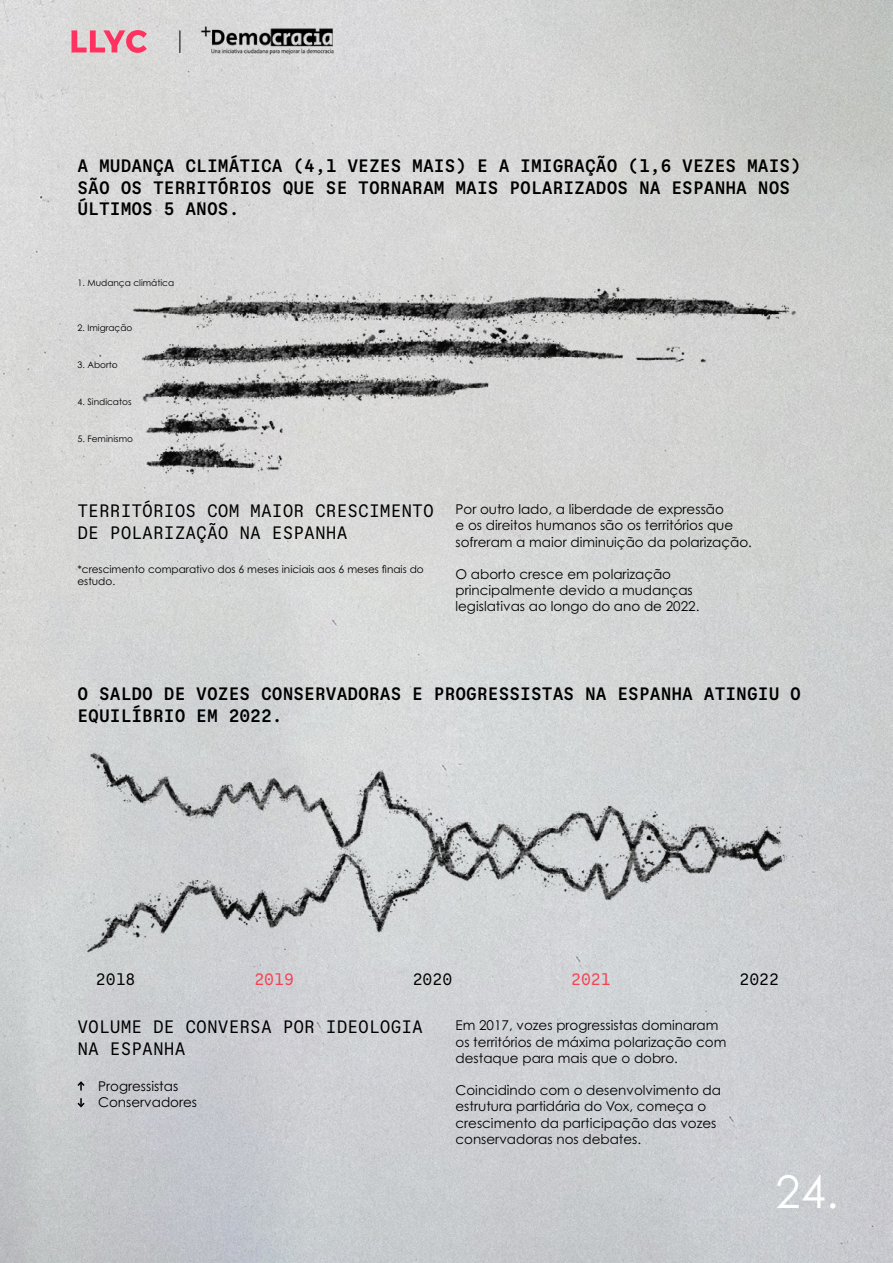
<style>
.page{position:relative;width:893px;height:1263px;background:#fff}
.page>*{position:absolute;margin:0;border:0;box-sizing:border-box;transform-origin:0 0}
.t1{font:45px "Century Gothic Pro";color:#fff}
.t2{font:500 18px/21.6px "Auger Mono";color:#000}
.t3{font:18px/21.6px "Auger Mono";color:#000}
.t4{font:16.5px "Auger Mono";color:#000}
.t5{font:16.5px "Auger Mono";color:#f74054}
.t6{font:13.5px/16.2px "Century Gothic Pro";color:#000}
.t7{font:10.5px/12.6px "Century Gothic Pro";color:#000}
.t8{font:9px "Century Gothic Pro";color:#000}
</style>
<div class="page">
<img style="left:0;top:0;width:893px;height:1263px">
<img style="left:126px;top:271px;width:689px;height:222px">
<img style="left:76px;top:735px;width:719px;height:228px">
<svg style="left:76px;top:1080px;width:10px;height:10px"></svg>
<svg style="left:76px;top:1098px;width:10px;height:10px"></svg>
<svg style="left:180px;top:30px;width:1px;height:23px"></svg>
<svg style="left:72px;top:30px;width:75px;height:23px;background:#e98da1"></svg>
<img style="left:195px;top:21px;width:147px;height:38px">
<h2 class="t2" style="left:77px;top:155px;width:725px">A MUDANÇA CLIMÁTICA (4,1 VEZES MAIS) E A IMIGRAÇÃO (1,6 VEZES MAIS)<br>SÃO OS TERRITÓRIOS QUE SE TORNARAM MAIS POLARIZADOS NA ESPANHA NOS<br>ÚLTIMOS 5 ANOS.</h2>
<p class="t8" style="left:77px;top:278px;width:98px">1. Mudança climática</p>
<p class="t8" style="left:77px;top:322px;width:57px">2. Imigração</p>
<p class="t8" style="left:77px;top:359px;width:42px">3. Aborto</p>
<p class="t8" style="left:77px;top:396px;width:56px">4. Sindicatos</p>
<p class="t8" style="left:77px;top:434px;width:57px">5. Feminismo</p>
<h2 class="t3" style="left:77px;top:500px;width:358px">TERRITÓRIOS COM MAIOR CRESCIMENTO<br>DE POLARIZAÇÃO NA ESPANHA</h2>
<p class="t7" style="left:77px;top:562px;width:348px">*crescimento comparativo dos 6 meses iniciais aos 6 meses finais do estudo.</p>
<p class="t6" style="left:455px;top:501px;width:298px">Por outro lado, a liberdade de expressão<br>e os direitos humanos são os territórios que sofreram a maior diminuição da polarização.</p>
<p class="t6" style="left:455px;top:566px;width:245px">O aborto cresce em polarização principalmente devido a mudanças legislativas ao longo do ano de 2022.</p>
<h2 class="t2" style="left:77px;top:683px;width:725px">O SALDO DE VOZES CONSERVADORAS E PROGRESSISTAS NA ESPANHA ATINGIU O<br>EQUILÍBRIO EM 2022.</h2>
<p class="t4" style="left:96px;top:969px;width:41px">2018</p>
<p class="t5" style="left:254px;top:969px;width:41px">2019</p>
<p class="t4" style="left:413px;top:969px;width:41px">2020</p>
<p class="t5" style="left:571px;top:969px;width:41px">2021</p>
<p class="t4" style="left:739px;top:969px;width:41px">2022</p>
<h2 class="t3" style="left:77px;top:1016px;width:347px">VOLUME DE CONVERSA POR IDEOLOGIA<br>NA ESPANHA</h2>
<p class="t6" style="left:98px;top:1078px;width:100px">Progressistas<br>Conservadores</p>
<p class="t6" style="left:455px;top:1017px;width:272px">Em 2017, vozes progressistas dominaram os territórios de máxima polarização com destaque para mais que o dobro.</p>
<p class="t6" style="left:455px;top:1082px;width:267px">Coincidindo com o desenvolvimento da estrutura partidária do Vox, começa o crescimento da participação das vozes conservadoras nos debates.</p>
<h1 class="t1" style="left:775px;top:1165px;width:65px">24.</h1>
</div>
